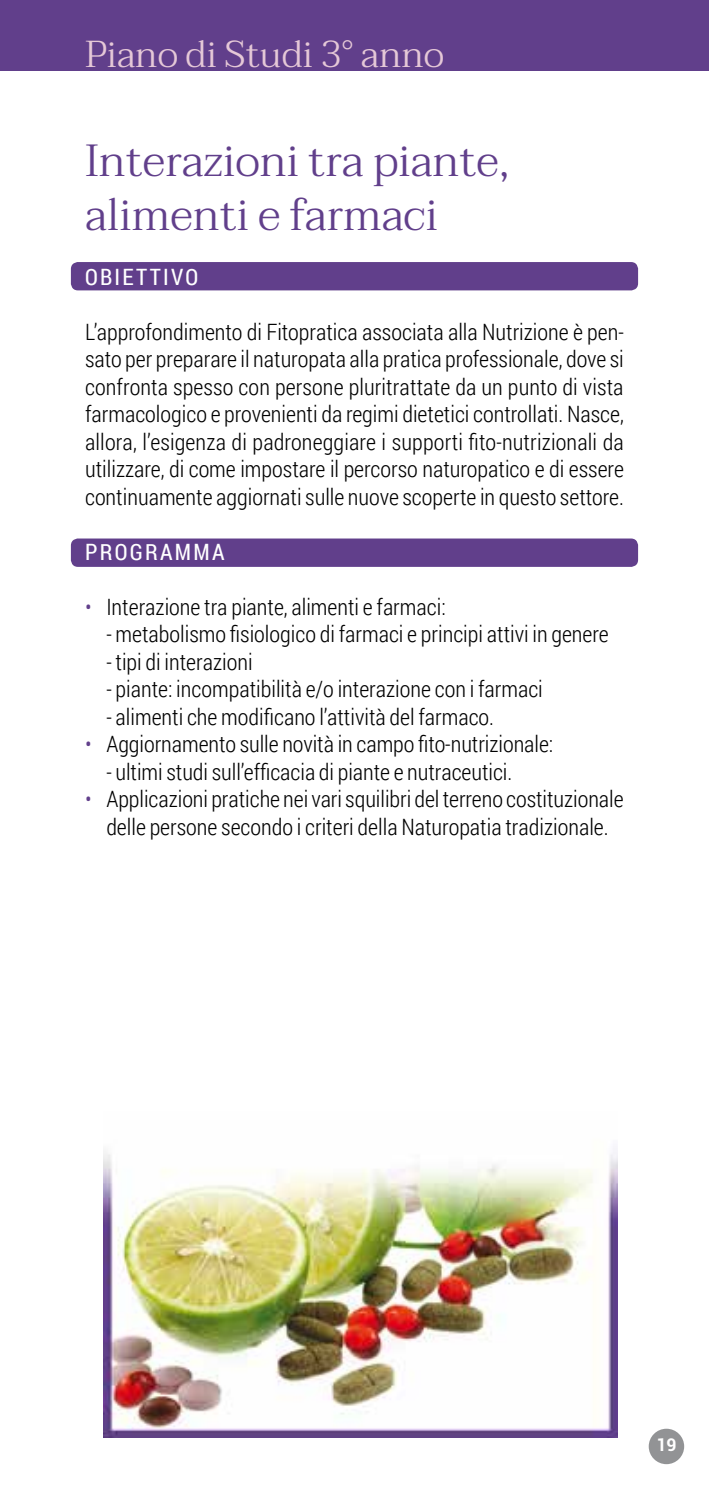
<style>
.page{position:relative;width:709px;height:1489px;background:#fff}
.page>*{position:absolute;margin:0;border:0;box-sizing:border-box;transform-origin:0 0}
.t1{font:300 45px/54px "Taviraj";color:#613f8b}
.t2{font:300 37.5px "Taviraj";color:#e5c8d7}
.t3{font:300 22.5px/27.5px "Roboto Condensed";color:#000;text-align:justify}
.t4{font:22.5px "Roboto Condensed";letter-spacing:.1em;color:#fff}
.t5{font:700 17.5px "Roboto";color:#fff}
.s1{color:#613f8b}
</style>
<div class="page">
<div style="left:648px;top:1428px;width:36px;height:35px;background:#929395;border-radius:50%"></div>
<div style="left:0;top:0;width:709px;height:71px;background:#613f8b"></div>
<div style="left:71px;top:262px;width:567px;height:28px;background:#613f8b;border-radius:7px"></div>
<div style="left:71px;top:538px;width:567px;height:29px;background:#613f8b;border-radius:7px"></div>
<img style="left:103px;top:1148px;width:514px;height:289px">
<h2 class="t2" style="left:85px;top:39px;width:360px">Piano di Studi 3° anno</h2>
<h1 class="t1" style="left:85px;top:137px;width:426px">Interazioni tra piante, alimenti e farmaci</h1>
<p class="t4" style="left:85px;top:261px;width:115px">OBIETTIVO</p>
<p class="t3" style="left:85px;top:317px;width:540px">L’approfondimento di Fitopratica associata alla Nutrizione è pen&shy;sato per preparare il naturopata alla pratica professionale, dove si confronta spesso con persone pluritrattate da un punto di vista farmacologico e provenienti da regimi dietetici controllati. Nasce, allora, l’esigenza di padroneggiare i supporti fito-nutrizionali da utilizzare, di come impostare il percorso naturopatico e di essere continuamente aggiornati sulle nuove scoperte in questo settore.</p>
<p class="t4" style="left:85px;top:536px;width:141px">PROGRAMMA</p>
<p class="t3" style="left:85px;top:592px;width:362px"><span class="s1">•</span> Interazione tra piante, alimenti e farmaci:</p>
<p class="t3" style="left:106px;top:619px;width:504px">- metabolismo fisiologico di farmaci e principi attivi in genere</p>
<p class="t3" style="left:106px;top:647px;width:148px">- tipi di interazioni</p>
<p class="t3" style="left:106px;top:674px;width:438px">- piante: incompatibilità e/o interazione con i farmaci</p>
<p class="t3" style="left:106px;top:702px;width:389px">- alimenti che modificano l’attività del farmaco.</p>
<p class="t3" style="left:85px;top:729px;width:470px"><span class="s1">•</span> Aggiornamento sulle novità in campo fito-nutrizionale:</p>
<p class="t3" style="left:106px;top:757px;width:407px">- ultimi studi sull’efficacia di piante e nutraceutici.</p>
<p class="t3" style="left:85px;top:784px;width:540px;text-align:center"><span class="s1">•</span> Applicazioni pratiche nei vari squilibri del terreno costituzionale delle persone secondo i criteri della Naturopatia tradizionale.</p>
<p class="t5" style="left:656px;top:1432px;width:22px">19</p>
</div>
